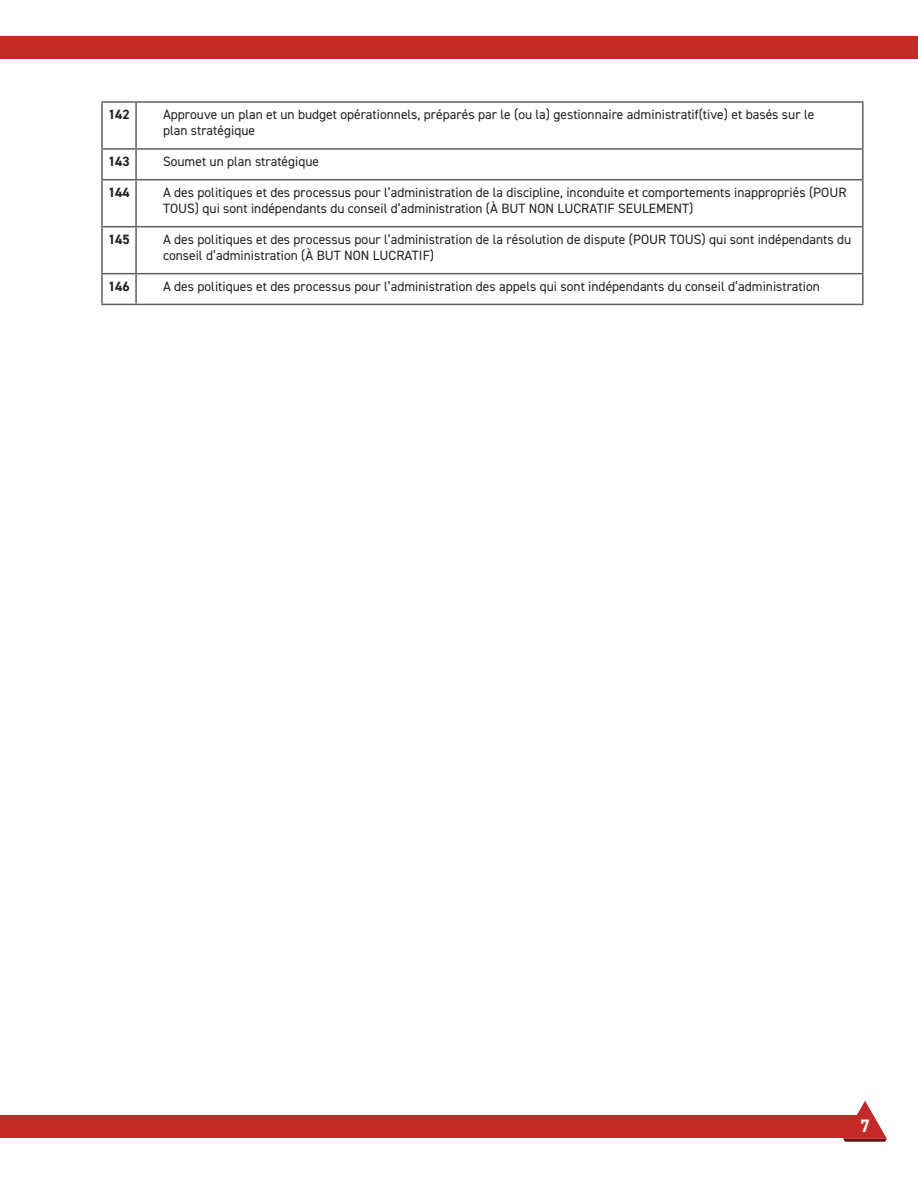
<style>
.page{position:relative;width:918px;height:1188px;background:#fff}
.page>*{position:absolute;margin:0;border:0;box-sizing:border-box;transform-origin:0 0}
.t1{font:700 18px "DIN2014";color:#fff}
.table_text{font:13.5px/16.2px "DIN2014";color:#231f20}
.table_main_cell{font:700 13.5px "DIN2014";color:#231f20}
</style>
<div class="page">
<div style="left:0;top:1115px;width:864px;height:22px;background:#c42a27"></div>
<svg style="left:843px;top:1101px;width:44px;height:41px"></svg>
<div style="left:0;top:37px;width:918px;height:22px;background:#c42a27"></div>
<hr style="left:101px;top:101px;width:35px;height:2px;background:#5f5f62">
<hr style="left:101px;top:103px;width:2px;height:45px;background:#5f5f62">
<hr style="left:136px;top:101px;width:728px;height:2px;background:#5f5f62">
<hr style="left:135px;top:103px;width:2px;height:45px;background:#5f5f62">
<hr style="left:862px;top:103px;width:2px;height:45px;background:#5f5f62">
<hr style="left:101px;top:148px;width:35px;height:2px;background:#5f5f62">
<hr style="left:101px;top:150px;width:2px;height:29px;background:#5f5f62">
<hr style="left:136px;top:148px;width:728px;height:2px;background:#5f5f62">
<hr style="left:135px;top:150px;width:2px;height:29px;background:#5f5f62">
<hr style="left:862px;top:150px;width:2px;height:29px;background:#5f5f62">
<hr style="left:101px;top:179px;width:35px;height:1px;background:#5f5f62">
<hr style="left:101px;top:180px;width:2px;height:46px;background:#5f5f62">
<hr style="left:136px;top:179px;width:728px;height:1px;background:#5f5f62">
<hr style="left:135px;top:180px;width:2px;height:46px;background:#5f5f62">
<hr style="left:862px;top:180px;width:2px;height:46px;background:#5f5f62">
<hr style="left:101px;top:226px;width:35px;height:1px;background:#5f5f62">
<hr style="left:101px;top:227px;width:2px;height:46px;background:#5f5f62">
<hr style="left:136px;top:226px;width:728px;height:1px;background:#5f5f62">
<hr style="left:135px;top:227px;width:2px;height:46px;background:#5f5f62">
<hr style="left:862px;top:227px;width:2px;height:46px;background:#5f5f62">
<hr style="left:101px;top:273px;width:35px;height:1px;background:#5f5f62">
<hr style="left:101px;top:274px;width:2px;height:30px;background:#5f5f62">
<hr style="left:136px;top:273px;width:728px;height:1px;background:#5f5f62">
<hr style="left:135px;top:274px;width:2px;height:30px;background:#5f5f62">
<hr style="left:862px;top:274px;width:2px;height:30px;background:#5f5f62">
<hr style="left:101px;top:304px;width:35px;height:1px;background:#5f5f62">
<hr style="left:136px;top:304px;width:728px;height:1px;background:#5f5f62">
<p class="table_main_cell" style="left:108px;top:106px;width:23px">142</p>
<p class="table_text" style="left:163px;top:106px;width:653px">Approuve un plan et un budget opérationnels, préparés par le (ou la) gestionnaire administratif(tive) et basés sur le plan stratégique</p>
<p class="table_main_cell" style="left:108px;top:153px;width:23px">143</p>
<p class="table_text" style="left:163px;top:153px;width:158px">Soumet un plan stratégique</p>
<p class="table_main_cell" style="left:108px;top:183px;width:23px">144</p>
<p class="table_text" style="left:163px;top:184px;width:685px">A des politiques et des processus pour l’administration de la discipline, inconduite et comportements inappropriés (POUR<br>TOUS) qui sont indépendants du conseil d’administration (À BUT NON LUCRATIF SEULEMENT)</p>
<p class="table_main_cell" style="left:108px;top:230px;width:23px">145</p>
<p class="table_text" style="left:163px;top:231px;width:690px">A des politiques et des processus pour l’administration de la résolution de dispute (POUR TOUS) qui sont indépendants du conseil d’administration (À BUT NON LUCRATIF)</p>
<p class="table_main_cell" style="left:108px;top:277px;width:23px">146</p>
<p class="table_text" style="left:163px;top:278px;width:658px">A des politiques et des processus pour l’administration des appels qui sont indépendants du conseil d’administration</p>
<h1 class="t1" style="left:860px;top:1114px;width:11px">7</h1>
</div>
